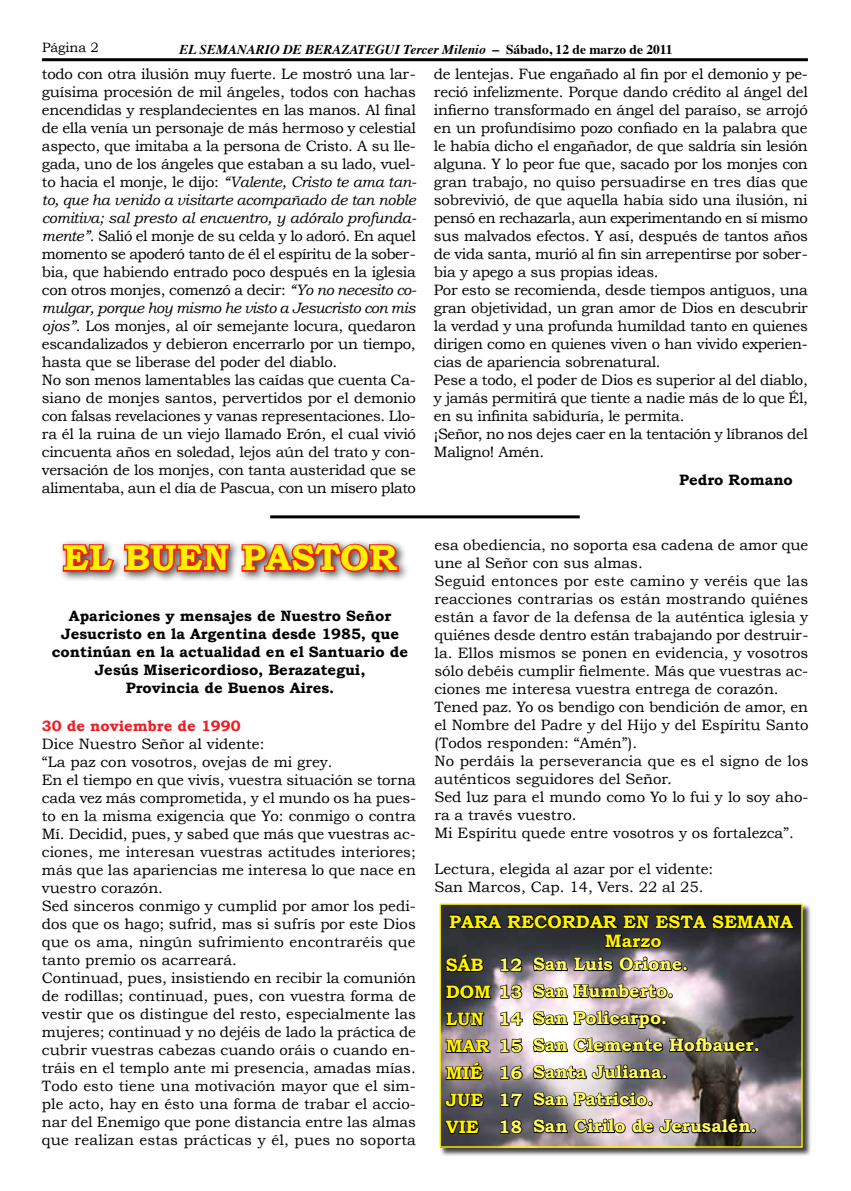
<style>
.page{position:relative;width:851px;height:1191px;background:#fff}
.page>*{position:absolute;margin:0;border:0;box-sizing:border-box;transform-origin:0 0}
.t1{font:700 36px "Bookman Old Style";color:#fff200}
.t2{font:700 18px/27px "Bookman Old Style";color:#fffb5b;text-align:justify}
.t3{font:700 18px/27px "Bookman Old Style";color:#fff200}
.t4{font:15px/18px "Bookman Old Style";letter-spacing:-.01em;color:#000}
.t5{font:700 15px/18px "Bookman Old Style";color:#000;text-align:center}
.t6{font:700 15px "Bookman Old Style";color:#ed1d24}
.t7{font:700 15px "Bookman Old Style";letter-spacing:-.005em;color:#000300}
.t8{font:italic 700 13.5px "Times";color:#000}
.t9{font:13.5px "Bookman Old Style";color:#000}
.s1{font-style:normal}
.s2{font-style:italic}
.s3{color:#fffb5b}
</style>
<div class="page">
<hr style="left:42px;top:58px;width:765px;height:3px;background:#000">
<div style="left:58px;top:538px;width:352px;height:45px;background:#000;opacity:.75"></div>
<svg style="left:61px;top:543px;width:55px;height:30px;background:#d36054"></svg>
<svg style="left:122px;top:539px;width:109px;height:35px;background:#d06054"></svg>
<svg style="left:240px;top:541px;width:160px;height:33px;background:#cb6256"></svg>
<div style="left:439px;top:903px;width:372px;height:253px;background:#000;opacity:.75"></div>
<img style="left:441px;top:905px;width:359px;height:240px">
<div style="left:439px;top:903px;width:363px;height:244px;border:1px solid #fff200"></div>
<svg style="left:445px;top:1010px;width:46px;height:70px;background:#6a6067"></svg>
<svg style="left:443px;top:1090px;width:42px;height:18px"></svg>
<svg style="left:444px;top:1119px;width:36px;height:16px"></svg>
<svg style="left:499px;top:1010px;width:24px;height:16px"></svg>
<svg style="left:499px;top:1037px;width:24px;height:17px"></svg>
<svg style="left:499px;top:1064px;width:24px;height:16px"></svg>
<svg style="left:499px;top:1091px;width:24px;height:16px"></svg>
<svg style="left:499px;top:1118px;width:24px;height:17px"></svg>
<svg style="left:532px;top:1009px;width:136px;height:20px"></svg>
<svg style="left:532px;top:1036px;width:228px;height:17px;background:#5e5b5d"></svg>
<svg style="left:532px;top:1062px;width:136px;height:18px;background:#736f73"></svg>
<svg style="left:532px;top:1090px;width:121px;height:17px;background:#706b6e"></svg>
<svg style="left:532px;top:1116px;width:225px;height:18px;background:#675e62"></svg>
<svg style="left:444px;top:907px;width:350px;height:93px;background:#49464d"></svg>
<hr style="left:270px;top:515px;width:309px;height:3px;background:#000">
<p class="t9" style="left:42px;top:39px;width:58px">Página 2</p>
<p class="t8" style="left:179px;top:37px;width:494px">EL SEMANARIO DE BERAZATEGUI Tercer Milenio <span class="s1">– Sábado, 12 de marzo de 2011</span></p>
<p class="t4" style="left:42px;top:64px;width:376px">todo con otra ilusión muy fuerte. Le mostró una lar&shy;guísima procesión de mil ángeles, todos con hachas encendidas y resplandecientes en las manos. Al final de ella venía un personaje de más hermoso y celestial aspecto, que imitaba a la persona de Cristo. A su lle&shy;gada, uno de los ángeles que estaban a su lado, vuel&shy;to hacia el monje, le dijo: <span class="s2">“Valente, Cristo te ama tan&shy;to, que ha venido a visitarte acompañado de tan noble comitiva; sal presto al encuentro, y adóralo profunda&shy;mente”</span>. Salió el monje de su celda y lo adoró. En aquel momento se apoderó tanto de él el espíritu de la sober&shy;bia, que habiendo entrado poco después en la iglesia con otros monjes, comenzó a decir: <span class="s2">“Yo no necesito co&shy;mulgar, porque hoy mismo he visto a Jesucristo con mis ojos”</span>. Los monjes, al oír semejante locura, quedaron escandalizados y debieron encerrarlo por un tiempo, hasta que se liberase del poder del diablo.<br>No son menos lamentables las caídas que cuenta Ca&shy;siano de monjes santos, pervertidos por el demonio con falsas revelaciones y vanas representaciones. Llo&shy;ra él la ruina de un viejo llamado Erón, el cual vivió cincuenta años en soledad, lejos aún del trato y con&shy;versación de los monjes, con tanta austeridad que se alimentaba, aun el día de Pascua, con un mísero plato</p>
<h1 class="t1" style="left:63px;top:536px;width:336px">EL BUEN PASTOR</h1>
<p class="t5" style="left:52px;top:607px;width:358px">Apariciones y mensajes de Nuestro Señor Jesucristo en la Argentina desde 1985, que continúan en la actualidad en el Santuario de Jesús Misericordioso, Berazategui,<br>Provincia de Buenos Aires.</p>
<p class="t6" style="left:42px;top:716px;width:200px">30 de noviembre de 1990</p>
<p class="t4" style="left:42px;top:734px;width:375px">Dice Nuestro Señor al vidente:<br>“La paz con vosotros, ovejas de mi grey.<br>En el tiempo en que vivís, vuestra situación se torna cada vez más comprometida, y el mundo os ha pues&shy;to en la misma exigencia que Yo: conmigo o contra Mí. Decidid, pues, y sabed que más que vuestras ac&shy;ciones, me interesan vuestras actitudes interiores; más que las apariencias me interesa lo que nace en vuestro corazón.<br>Sed sinceros conmigo y cumplid por amor los pedi&shy;dos que os hago; sufrid, mas si sufrís por este Dios que os ama, ningún sufrimiento encontraréis que tanto premio os acarreará.<br>Continuad, pues, insistiendo en recibir la comunión de rodillas; continuad, pues, con vuestra forma de vestir que os distingue del resto, especialmente las mujeres; continuad y no dejéis de lado la práctica de cubrir vuestras cabezas cuando oráis o cuando en&shy;tráis en el templo ante mi presencia, amadas mías.<br>Todo esto tiene una motivación mayor que el sim&shy;ple acto, hay en ésto una forma de trabar el accio&shy;nar del Enemigo que pone distancia entre las almas que realizan estas prácticas y él, pues no soporta</p>
<p class="t4" style="left:434px;top:65px;width:375px">de lentejas. Fue engañado al fin por el demonio y pe&shy;reció infelizmente. Porque dando crédito al ángel del infierno transformado en ángel del paraíso, se arrojó en un profundísimo pozo confiado en la palabra que le había dicho el engañador, de que saldría sin lesión alguna. Y lo peor fue que, sacado por los monjes con gran trabajo, no quiso persuadirse en tres días que sobrevivió, de que aquella había sido una ilusión, ni pensó en rechazarla, aun experimentando en sí mismo sus malvados efectos. Y así, después de tantos años de vida santa, murió al fin sin arrepentirse por sober&shy;bia y apego a sus propias ideas.<br>Por esto se recomienda, desde tiempos antiguos, una gran objetividad, un gran amor de Dios en descubrir la verdad y una profunda humildad tanto en quienes dirigen como en quienes viven o han vivido experien&shy;cias de apariencia sobrenatural.<br>Pese a todo, el poder de Dios es superior al del diablo, y jamás permitirá que tiente a nadie más de lo que Él, en su infinita sabiduría, le permita.<br>¡Señor, no nos dejes caer en la tentación y líbranos del Maligno! Amén.</p>
<p class="t7" style="left:679px;top:471px;width:115px">Pedro Romano</p>
<p class="t4" style="left:434px;top:536px;width:375px">esa obediencia, no soporta esa cadena de amor que une al Señor con sus almas.<br>Seguid entonces por este camino y veréis que las reacciones contrarias os están mostrando quiénes están a favor de la defensa de la auténtica iglesia y quiénes desde dentro están trabajando por destruir&shy;la. Ellos mismos se ponen en evidencia, y vosotros sólo debéis cumplir fielmente. Más que vuestras ac&shy;ciones me interesa vuestra entrega de corazón.<br>Tened paz. Yo os bendigo con bendición de amor, en el Nombre del Padre y del Hijo y del Espíritu Santo (Todos responden: “Amén”).<br>No perdáis la perseverancia que es el signo de los auténticos seguidores del Señor.<br>Sed luz para el mundo como Yo lo fui y lo soy aho&shy;ra a través vuestro.<br>Mi Espíritu quede entre vosotros y os fortalezca”.</p>
<p class="t4" style="left:434px;top:860px;width:280px">Lectura, elegida al azar por el vidente:<br>San Marcos, Cap. 14, Vers. 22 al 25.</p>
<p class="t3" style="left:449px;top:907px;width:345px">PARA RECORDAR EN ESTA SEMANA</p>
<p class="t3" style="left:445px;top:951px;width:78px">SÁB<br>DOM <span class="s3">13<br></span>LUN<br>MAR<br>MIÉ<br>JUE<br>VIE</p>
<p class="t3" style="left:604px;top:927px;width:58px">Marzo</p>
<p class="t2" style="left:533px;top:950px;width:228px;text-align:left">San Luis Orione.<br>San Humberto.<br>San Policarpo.<br>San Clemente Hofbauer.<br>Santa Juliana.<br>San Patricio.<br>San Cirilo de Jerusalén.</p>
<p class="t2" style="left:498px;top:951px;width:25px">12</p>
<p class="t2" style="left:498px;top:1005px;width:25px">14<br>15<br>16<br>17<br>18</p>
</div>
